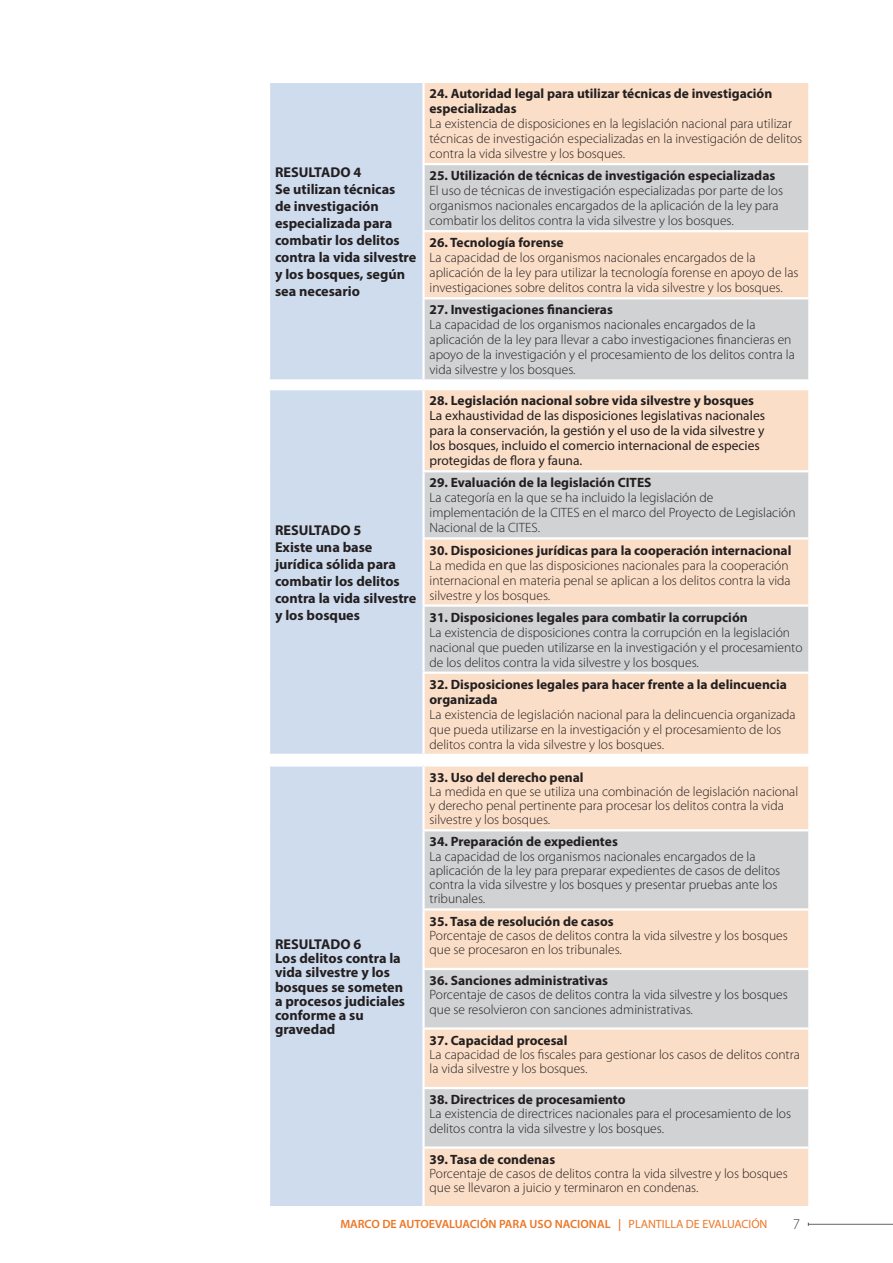
<style>
.page{position:relative;width:893px;height:1263px;background:#fff}
.page>*{position:absolute;margin:0;border:0;box-sizing:border-box;transform-origin:0 0}
.t1{font:300 15px "Myriad Pro";color:#3e3e3f}
.t2{font:700 14.25px/17.1px "Myriad Pro";color:#231f20}
.t3{font:300 13.5px/15px "Myriad Pro";color:#231f20}
.t4{font:700 13.5px/15px "Myriad Pro";color:#231f20}
.t5{font:13.5px/15px "Myriad Pro";color:#231f20}
.t6{font:600 12px "Myriad Pro";color:#ed7625}
.s1{font-weight:400}
</style>
<div class="page">
<hr style="left:808px;top:1224px;width:85px;height:1px;background:#63656a">
<div style="left:269px;top:82px;width:154px;height:298px;background:#cfdcee"></div>
<div style="left:425px;top:83px;width:383px;height:80px;background:#fbdec7"></div>
<svg style="left:425px;top:165px;width:383px;height:214px;background:#ded5d0"></svg>
<hr style="left:268px;top:81px;width:155px;height:2px;background:#fff">
<hr style="left:268px;top:83px;width:2px;height:81px;background:#fff">
<hr style="left:422px;top:83px;width:3px;height:80px;background:#fff">
<hr style="left:268px;top:164px;width:2px;height:67px;background:#fff">
<hr style="left:422px;top:163px;width:388px;height:2px;background:#fff">
<hr style="left:422px;top:165px;width:3px;height:65px;background:#fff">
<hr style="left:268px;top:231px;width:2px;height:67px;background:#fff">
<hr style="left:268px;top:298px;width:2px;height:81px;background:#fff">
<hr style="left:268px;top:379px;width:155px;height:3px;background:#fff">
<hr style="left:422px;top:230px;width:388px;height:2px;background:#fff">
<hr style="left:422px;top:232px;width:3px;height:65px;background:#fff">
<hr style="left:422px;top:297px;width:388px;height:2px;background:#fff">
<hr style="left:422px;top:299px;width:3px;height:80px;background:#fff">
<div style="left:269px;top:389px;width:154px;height:366px;background:#cfdcee"></div>
<div style="left:425px;top:390px;width:383px;height:364px;background:#fbdec7"></div>
<svg style="left:425px;top:472px;width:383px;height:199px;background:#dfd6cf"></svg>
<hr style="left:268px;top:388px;width:155px;height:2px;background:#fff">
<hr style="left:268px;top:390px;width:2px;height:81px;background:#fff">
<hr style="left:422px;top:390px;width:3px;height:80px;background:#fff">
<hr style="left:268px;top:471px;width:2px;height:67px;background:#fff">
<hr style="left:422px;top:470px;width:388px;height:2px;background:#fff">
<hr style="left:422px;top:472px;width:3px;height:65px;background:#fff">
<hr style="left:268px;top:538px;width:2px;height:67px;background:#fff">
<hr style="left:268px;top:605px;width:2px;height:68px;background:#fff">
<hr style="left:268px;top:673px;width:2px;height:81px;background:#fff">
<hr style="left:268px;top:754px;width:155px;height:2px;background:#fff">
<hr style="left:422px;top:537px;width:388px;height:2px;background:#fff">
<hr style="left:422px;top:539px;width:3px;height:65px;background:#fff">
<hr style="left:422px;top:674px;width:3px;height:80px;background:#fff">
<hr style="left:422px;top:604px;width:388px;height:3px;background:#fff">
<hr style="left:422px;top:607px;width:3px;height:64px;background:#fff">
<hr style="left:422px;top:671px;width:388px;height:3px;background:#fff">
<div style="left:269px;top:765px;width:154px;height:442px;background:#cfdcee"></div>
<div style="left:425px;top:766px;width:383px;height:440px;background:#fbdec7"></div>
<svg style="left:425px;top:831px;width:383px;height:315px;background:#e0d6cf"></svg>
<hr style="left:268px;top:764px;width:155px;height:2px;background:#fff">
<hr style="left:268px;top:766px;width:2px;height:64px;background:#fff">
<hr style="left:422px;top:766px;width:3px;height:63px;background:#fff">
<hr style="left:268px;top:830px;width:2px;height:79px;background:#fff">
<hr style="left:422px;top:829px;width:388px;height:2px;background:#fff">
<hr style="left:422px;top:831px;width:3px;height:77px;background:#fff">
<hr style="left:268px;top:909px;width:2px;height:60px;background:#fff">
<hr style="left:268px;top:969px;width:2px;height:59px;background:#fff">
<hr style="left:268px;top:1028px;width:2px;height:60px;background:#fff">
<hr style="left:268px;top:1088px;width:2px;height:59px;background:#fff">
<hr style="left:268px;top:1147px;width:2px;height:59px;background:#fff">
<hr style="left:268px;top:1206px;width:155px;height:2px;background:#fff">
<hr style="left:422px;top:908px;width:388px;height:2px;background:#fff">
<hr style="left:422px;top:910px;width:3px;height:58px;background:#fff">
<hr style="left:422px;top:1030px;width:3px;height:57px;background:#fff">
<hr style="left:422px;top:1149px;width:3px;height:57px;background:#fff">
<hr style="left:422px;top:968px;width:388px;height:2px;background:#fff">
<hr style="left:422px;top:970px;width:3px;height:57px;background:#fff">
<hr style="left:422px;top:1027px;width:388px;height:3px;background:#fff">
<hr style="left:422px;top:1087px;width:388px;height:2px;background:#fff">
<hr style="left:422px;top:1089px;width:3px;height:57px;background:#fff">
<hr style="left:422px;top:1146px;width:388px;height:3px;background:#fff">
<p class="t2" style="left:275px;top:163px;width:143px">RESULTADO 4<br>Se utilizan técnicas<br>de investigación especializada para combatir los delitos contra la vida silvestre y los bosques, según sea necesario</p>
<p class="t2" style="left:275px;top:521px;width:143px">RESULTADO 5<br>Existe una base jurídica sólida para combatir los delitos contra la vida silvestre y los bosques</p>
<p class="t2" style="left:275px;top:936px;width:132px;line-height:14.2px">RESULTADO 6<br>Los delitos contra la vida silvestre y los bosques se someten a procesos judiciales conforme a su gravedad</p>
<p class="t4" style="left:429px;top:86px;width:344px">24. Autoridad legal para utilizar técnicas de investigación especializadas</p>
<p class="t3" style="left:429px;top:116px;width:374px">La existencia de disposiciones en la legislación nacional para utilizar técnicas de investigación especializadas en la investigación de delitos contra la vida silvestre y los bosques.</p>
<p class="t4" style="left:429px;top:168px;width:347px">25. Utilización de técnicas de investigación especializadas</p>
<p class="t3" style="left:429px;top:183px;width:355px">El uso de técnicas de investigación especializadas por parte de los organismos nacionales encargados de la aplicación de la ley para combatir los delitos contra la vida silvestre y los bosques.</p>
<p class="t4" style="left:429px;top:235px;width:136px">26. Tecnología forense</p>
<p class="t3" style="left:429px;top:251px;width:370px">La capacidad de los organismos nacionales encargados de la aplicación de la ley para utilizar la tecnología forense en apoyo de las investigaciones sobre delitos contra la vida silvestre y los bosques.</p>
<p class="t4" style="left:429px;top:302px;width:185px">27. Investigaciones financieras</p>
<p class="t3" style="left:429px;top:318px;width:367px">La capacidad de los organismos nacionales encargados de la aplicación de la ley para llevar a cabo investigaciones financieras en apoyo de la investigación y el procesamiento de los delitos contra la vida silvestre y los bosques.</p>
<p class="t4" style="left:429px;top:393px;width:326px">28. Legislación nacional sobre vida silvestre y bosques</p>
<p class="t5" style="left:429px;top:408px;width:337px">La exhaustividad de las disposiciones legislativas nacionales para la conservación, la gestión y el uso de la vida silvestre y los bosques, incluido el comercio internacional de especies protegidas de flora y fauna.</p>
<p class="t4" style="left:429px;top:475px;width:223px">29. Evaluación de la legislación CITES</p>
<p class="t3" style="left:429px;top:491px;width:368px">La categoría en la que se ha incluido la legislación de implementación de la CITES en el marco del Proyecto de Legislación<br>Nacional de la CITES.</p>
<p class="t4" style="left:429px;top:542px;width:363px">30. Disposiciones jurídicas para la cooperación internacional</p>
<p class="t3" style="left:429px;top:558px;width:363px">La medida en que las disposiciones nacionales para la cooperación internacional en materia penal se aplican a los delitos contra la vida silvestre y los bosques.</p>
<p class="t4" style="left:429px;top:609px;width:320px">31. Disposiciones legales para combatir la corrupción</p>
<p class="t3" style="left:429px;top:625px;width:375px">La existencia de disposiciones contra la corrupción en la legislación nacional que pueden utilizarse en la investigación y el procesamiento de los delitos contra la vida silvestre y los bosques.</p>
<p class="t4" style="left:429px;top:676px;width:359px">32. Disposiciones legales para hacer frente a la delincuencia organizada</p>
<p class="t3" style="left:429px;top:707px;width:368px">La existencia de legislación nacional para la delincuencia organizada que pueda utilizarse en la investigación y el procesamiento de los delitos contra la vida silvestre y los bosques.</p>
<p class="t4" style="left:429px;top:769px;width:156px">33. Uso del derecho penal</p>
<p class="t3" style="left:429px;top:784px;width:370px;line-height:14.2px">La medida en que se utiliza una combinación de legislación nacional y derecho penal pertinente para procesar los delitos contra la vida silvestre y los bosques.</p>
<p class="t4" style="left:429px;top:834px;width:190px">34. Preparación de expedientes</p>
<p class="t3" style="left:429px;top:849px;width:352px;line-height:14.2px">La capacidad de los organismos nacionales encargados de la aplicación de la ley para preparar expedientes de casos de delitos contra la vida silvestre y los bosques y presentar pruebas ante los tribunales.</p>
<p class="t4" style="left:429px;top:913px;width:186px">35. Tasa de resolución de casos</p>
<p class="t3" style="left:429px;top:928px;width:360px;line-height:14.2px">Porcentaje de casos de delitos contra la vida silvestre y los bosques que se procesaron en los tribunales.</p>
<p class="t4" style="left:429px;top:973px;width:180px">36. Sanciones administrativas</p>
<p class="t3" style="left:429px;top:988px;width:360px;line-height:14.2px">Porcentaje de casos de delitos contra la vida silvestre y los bosques que se resolvieron con sanciones administrativas.</p>
<p class="t4" style="left:429px;top:1032px;width:139px">37. Capacidad procesal</p>
<p class="t3" style="left:429px;top:1047px;width:372px;line-height:14.2px">La capacidad de los fiscales para gestionar los casos de delitos contra la vida silvestre y los bosques.</p>
<p class="t4" style="left:429px;top:1092px;width:198px">38. Directrices de procesamiento</p>
<p class="t3" style="left:429px;top:1107px;width:363px;line-height:14.2px">La existencia de directrices nacionales para el procesamiento de los delitos contra la vida silvestre y los bosques.</p>
<p class="t4" style="left:429px;top:1151px;width:127px">39. Tasa de condenas</p>
<p class="t3" style="left:429px;top:1166px;width:360px;line-height:14.2px">Porcentaje de casos de delitos contra la vida silvestre y los bosques que se llevaron a juicio y terminaron en condenas.</p>
<p class="t6" style="left:340px;top:1216px;width:429px">MARCO DE AUTOEVALUACIÓN PARA USO NACIONAL | <span class="s1">PLANTILLA DE EVALUACIÓN</span></p>
<p class="t1" style="left:793px;top:1216px;width:9px">7</p>
</div>
